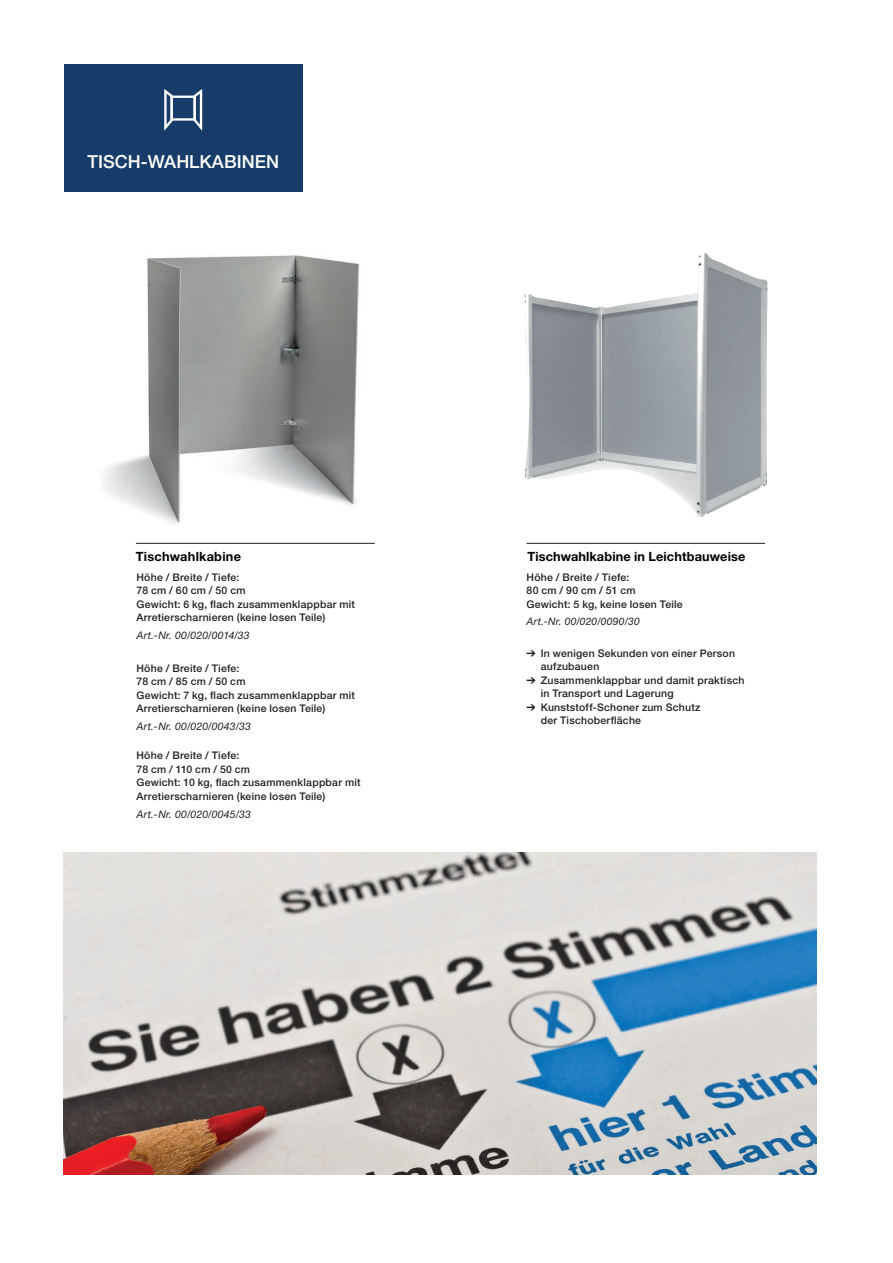
<style>
.page{position:relative;width:893px;height:1263px;background:#fff}
.page>*{position:absolute;margin:0;border:0;box-sizing:border-box;transform-origin:0 0}
.t1{font:500 18px "Helvetica Neue LT Pro";color:#fff}
.t2{font:700 12.75px "Helvetica Neue LT Pro";letter-spacing:.01em;color:#000}
.t3{font:500 10.5px/13.5px "Helvetica Neue LT Pro";letter-spacing:.02em;color:#231f20}
.t4{font:italic 10.5px "Helvetica Neue LT Pro";letter-spacing:.025em;color:#231f20}
.t5{font:italic 10.35px "Helvetica Neue LT Pro";letter-spacing:.025em;color:#231f20}
</style>
<div class="page">
<img style="left:103px;top:255px;width:257px;height:269px">
<img style="left:524px;top:253px;width:238px;height:264px">
<hr style="left:136px;top:543px;width:239px;height:1px;background:#231f20">
<hr style="left:526px;top:543px;width:239px;height:1px;background:#231f20">
<img style="left:64px;top:853px;width:752px;height:322px">
<div style="left:64px;top:64px;width:239px;height:127px;background:#173c6a"></div>
<div style="left:171px;top:96px;width:25px;height:25px;border:2px solid #fff"></div>
<svg style="left:192px;top:89px;width:11px;height:42px"></svg>
<svg style="left:164px;top:89px;width:10px;height:42px"></svg>
<h1 class="t1" style="left:87px;top:151px;width:193px">TISCH-WAHLKABINEN</h1>
<p class="t2" style="left:136px;top:548px;width:107px">Tischwahlkabine</p>
<p class="t2" style="left:527px;top:548px;width:219px">Tischwahlkabine in Leichtbauweise</p>
<p class="t3" style="left:136px;top:570px;width:220px">Höhe / Breite / Tiefe:<br>78 cm / 60 cm / 50 cm<br>Gewicht: 6 kg, flach zusammenklappbar mit<br>Arretierscharnieren (keine losen Teile)</p>
<p class="t4" style="left:136px;top:628px;width:115px">Art.-Nr. 00/020/0014/33</p>
<p class="t3" style="left:136px;top:661px;width:220px">Höhe / Breite / Tiefe:<br>78 cm / 85 cm / 50 cm<br>Gewicht: 7 kg, flach zusammenklappbar mit<br>Arretierscharnieren (keine losen Teile)</p>
<p class="t4" style="left:136px;top:720px;width:116px">Art.-Nr. 00/020/0043/33</p>
<p class="t3" style="left:136px;top:749px;width:226px">Höhe / Breite / Tiefe:<br>78 cm / 110 cm / 50 cm<br>Gewicht: 10 kg, flach zusammenklappbar mit<br>Arretierscharnieren (keine losen Teile)</p>
<p class="t4" style="left:136px;top:807px;width:116px">Art.-Nr. 00/020/0045/33</p>
<p class="t3" style="left:526px;top:570px;width:158px">Höhe / Breite / Tiefe:<br>80 cm / 90 cm / 51 cm<br>Gewicht: 5 kg, keine losen Teile</p>
<p class="t5" style="left:526px;top:615px;width:115px">Art.-Nr. 00/020/0090/30</p>
<p class="t3" style="left:541px;top:646px;width:196px;text-indent:-14px">➔ In wenigen Sekunden von einer Person aufzubauen</p>
<p class="t3" style="left:541px;top:673px;width:205px;text-indent:-14px">➔ Zusammenklappbar und damit praktisch in Transport und Lagerung</p>
<p class="t3" style="left:541px;top:700px;width:161px;text-indent:-14px">➔ Kunststoff-Schoner zum Schutz der Tischoberfläche</p>
</div>
